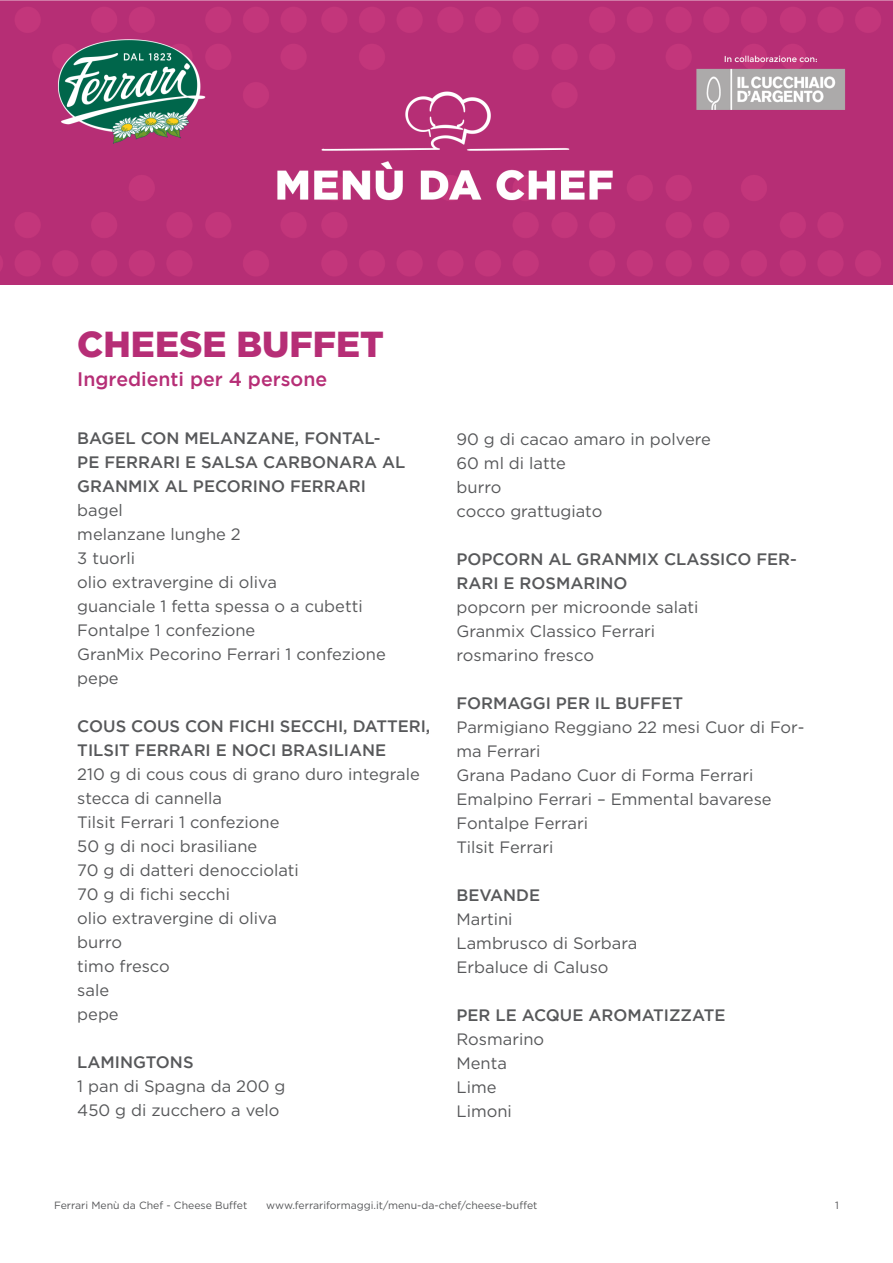
<style>
.page{position:relative;width:893px;height:1263px;background:#fff}
.page>*{position:absolute;margin:0;border:0;box-sizing:border-box;transform-origin:0 0}
.t1{font:900 36px "Gotham";color:#b62e76}
.t2{font:500 19.5px "Gotham";color:#b62e76}
.t3{font:16.5px/24px "Gotham";color:#57585a}
.t4{font:500 16.5px/24px "Gotham";color:#57585a}
.t5{font:10.5px "Gotham";color:#57585a}
</style>
<div class="page">
<img style="left:0;top:0;width:893px;height:285px">
<h1 class="t1" style="left:77px;top:323px;width:308px">CHEESE BUFFET</h1>
<p class="t2" style="left:77px;top:368px;width:251px">I NGREDIENTI PER 4 PERSONE</p>
<p class="t4" style="left:77px;top:425px;width:330px">BAGEL CON MELANZANE, FONTAL-<br>PE FERRARI E SALSA CARBONARA AL<br>GRANM IX AL PECORINO FERRARI</p>
<p class="t3" style="left:77px;top:497px;width:310px">bagel<br>melanzane lunghe 2<br>3 tuorli<br>olio extravergine di oliva<br>guanciale 1 fetta spessa o a cubetti<br>Fontalpe 1 confezione<br>GranMix Pecorino Ferrari 1 confezione pepe</p>
<p class="t4" style="left:77px;top:713px;width:355px">COUS COUS CON FICHI SECCHI, DATTERI,<br>TILSIT FERRARI E NOCI BRASILIANE</p>
<p class="t3" style="left:77px;top:762px;width:344px">210 g di cous cous di grano duro integrale stecca di cannella<br>Tilsit Ferrari 1 confezione<br>50 g di noci brasiliane<br>70 g di datteri denocciolati<br>70 g di fichi secchi<br>olio extravergine di oliva<br>burro<br>timo fresco<br>sale<br>pepe</p>
<p class="t4" style="left:77px;top:1050px;width:118px">LAMINGTONS</p>
<p class="t3" style="left:77px;top:1074px;width:210px">1 pan di Spagna da 200 g<br>450 g di zucchero a velo</p>
<p class="t3" style="left:457px;top:427px;width:256px">90 g di cacao amaro in polvere<br>60 ml di latte<br>burro<br>cocco grattugiato</p>
<p class="t4" style="left:457px;top:547px;width:342px">POPCORN AL GRANM IX CLASSICO FER-<br>RARI E ROSMARINO</p>
<p class="t3" style="left:457px;top:595px;width:244px">popcorn per microonde salati<br>Granmix Classico Ferrari rosmarino fresco</p>
<p class="t4" style="left:457px;top:691px;width:228px">FORMAGGI PER IL BUFFET</p>
<p class="t3" style="left:457px;top:715px;width:350px">Parmigiano Reggiano 22 mesi Cuor di For&shy;ma Ferrari<br>Grana Padano Cuor di Forma Ferrari<br>Emalpino Ferrari – Emmental bavarese<br>Fontalpe Ferrari<br>Tilsit Ferrari</p>
<p class="t4" style="left:457px;top:883px;width:85px">BEVANDE</p>
<p class="t3" style="left:457px;top:907px;width:182px">Martini<br>Lambrusco di Sorbara<br>Erbaluce di Caluso</p>
<p class="t4" style="left:457px;top:1003px;width:270px">PER LE ACQUE AROMATIZZATE</p>
<p class="t3" style="left:457px;top:1027px;width:89px">Rosmarino<br>Menta<br>Lime<br>Limoni</p>
<p class="t5" style="left:54px;top:1198px;width:195px">Ferrari Menù da Chef - Cheese Buffet</p>
<p class="t5" style="left:266px;top:1198px;width:273px">www.ferrariformaggi.it/menu-da-chef/cheese-buffet</p>
<p class="t5" style="left:835px;top:1198px;width:5px">1</p>
</div>
